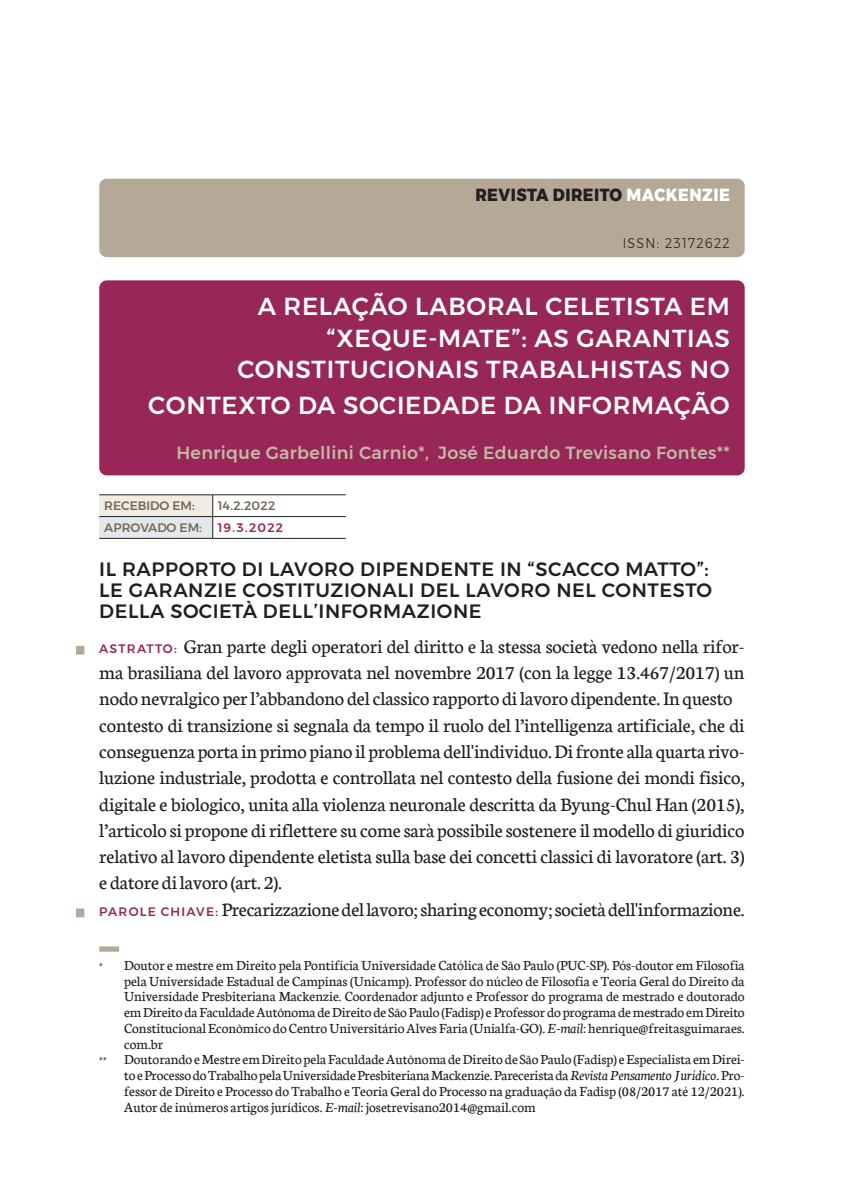
<style>
.page{position:relative;width:844px;height:1191px;background:#fff}
.page>*{position:absolute;margin:0;border:0;box-sizing:border-box;transform-origin:0 0}
.t1{font:500 24.5px/31.5px "Montserrat";letter-spacing:.03em;color:#fff;text-align:right}
.t2{font:20.47px/26.2px "Neuton";letter-spacing:-.005em;color:#231f20}
.t3{font:500 19.25px/21px "Montserrat";letter-spacing:.03em;color:#231f20}
.t4{font:500 17.5px "Montserrat";letter-spacing:.02em;color:#c4b8a8}
.t5{font:800 17.5px "Montserrat";letter-spacing:.03em;color:#231f20;scale:.9 1}
.t6{font:14.88px "Neuton";color:#231f20}
.t7{font:300 14px "Montserrat";letter-spacing:.1em;color:#231f20;scale:.9 1}
.t8{font:500 12.25px "Montserrat";color:#776a56}
.t9{font:500 12.25px "Montserrat";letter-spacing:.1em;color:#962757}
.s1{color:#fff}
.s2{font-family:"Montserrat";font-weight:500;font-size:12.25px;color:#962757}
.s3{font-weight:700;font-size:11.38px}
.s4{font-style:italic}
</style>
<div class="page">
<div style="left:99px;top:280px;width:645px;height:195px;background:#962757;border-radius:7px"></div>
<div style="left:99px;top:946px;width:20px;height:5px;background:#b6a897"></div>
<div style="left:99px;top:179px;width:645px;height:78px;background:#b6a897;border-radius:7px"></div>
<div style="left:99px;top:495px;width:114px;height:21px;background:#f1ece2"></div>
<div style="left:99px;top:516px;width:114px;height:22px;background:#e2e8eb"></div>
<hr style="left:99px;top:494px;width:114px;height:1px;background:#231f20">
<hr style="left:213px;top:494px;width:133px;height:1px;background:#231f20">
<hr style="left:99px;top:516px;width:114px;height:1px;background:#231f20">
<hr style="left:99px;top:538px;width:114px;height:1px;background:#231f20">
<svg style="left:212px;top:495px;width:1px;height:43px"></svg>
<hr style="left:213px;top:516px;width:133px;height:1px;background:#231f20">
<hr style="left:213px;top:538px;width:133px;height:1px;background:#231f20">
<div style="left:76px;top:646px;width:8px;height:8px;background:#b6a897"></div>
<div style="left:76px;top:908px;width:8px;height:9px;background:#b6a897"></div>
<p class="t5" style="left:475px;top:180px;width:284px">REVISTA DIREITO <span class="s1">MACKENZIE</span></p>
<p class="t7" style="left:622px;top:232px;width:120px">ISSN: 23172622</p>
<h1 class="t1" style="left:237px;top:291px;width:494px">A RELAÇÃO LABORAL CELETISTA EM “XEQUE-MATE”: AS GARANTIAS<br>CONSTITUCIONAIS TRABALHISTAS NO</h1>
<h1 class="t1" style="left:148px;top:389px;width:583px">CONTEXTO DA SOCIEDADE DA INFORMAÇÃO</h1>
<p class="t4" style="left:176px;top:439px;width:554px">Henrique Garbellini Carnio*, José Eduardo Trevisano Fontes**</p>
<p class="t8" style="left:104px;top:496px;width:92px">RECEBIDO EM:</p>
<p class="t8" style="left:218px;top:496px;width:59px">14.2.2022</p>
<p class="t8" style="left:104px;top:518px;width:99px">APROVADO EM:</p>
<p class="t9" style="left:218px;top:518px;width:67px">19.3.2022</p>
<p class="t3" style="left:99px;top:559px;width:614px">IL RAPPORTO DI LAVORO DIPENDENTE IN “SCACCO MATTO”:<br>LE GARANZIE COSTITUZIONALI DEL LAVORO NEL CONTESTO<br>DELLA SOCIETÀ DELL’INFORMAZIONE</p>
<p class="t2" style="left:99px;top:633px;width:646px"><span class="s2">ASTRATTO:</span> Gran parte degli operatori del diritto e la stessa società vedono nella rifor&shy;ma brasiliana del lavoro approvata nel novembre 2017 (con la legge 13.467/2017) un nodo nevralgico per l’abbandono del classico rapporto di lavoro dipendente. In questo contesto di transizione si segnala da tempo il ruolo del l’intelligenza artificiale, che di conseguenza porta in primo piano il problema dell'individuo. Di fronte alla quarta rivo&shy;luzione industriale, prodotta e controllata nel contesto della fusione dei mondi fisico, digitale e biologico, unita alla violenza neuronale descritta da Byung-Chul Han (2015), l’articolo si propone di riflettere su come sarà possibile sostenere il modello di giuridico relativo al lavoro dipendente eletista sulla base dei concetti classici di lavoratore (art. 3) e datore di lavoro (art. 2).<br><span class="s2">PAROLE CHIAVE:</span> Precarizzazionedel lavoro; sharing economy;società dell'informazione.</p>
<p class="t6" style="left:99px;top:957px;width:646px"><span class="s3">*</span> Doutor e mestre em Direito pela Pontifícia Universidade Católica de São Paulo (PUC-SP). Pós-doutor em Filosofia</p>
<p class="t6" style="left:124px;top:973px;width:622px">pela Universidade Estadual de Campinas (Unicamp). Professor do núcleo de Filosofia e Teoria Geral do Direito da</p>
<p class="t6" style="left:124px;top:989px;width:622px">Universidade Presbiteriana Mackenzie. Coordenador adjunto e Professor do programa de mestrado e doutorado</p>
<p class="t6" style="left:124px;top:1004px;width:622px">em Direito da Faculdade Autônoma de Direito de São Paulo (Fadisp) e Professor do programa de mestrado em Direito</p>
<p class="t6" style="left:124px;top:1020px;width:622px">Constitucional Econômico do Centro Universitário Alves Faria (Unialfa-GO). <span class="s4">E-mail</span>: henrique@freitasguimaraes.</p>
<p class="t6" style="left:124px;top:1036px;width:40px">com.br</p>
<p class="t6" style="left:99px;top:1052px;width:646px"><span class="s3">**</span> Doutorando e Mestre em Direito pela Faculdade Autônoma de Direito de São Paulo (Fadisp) e Especialista em Direi-</p>
<p class="t6" style="left:124px;top:1067px;width:622px">to e Processo do Trabalho pela Universidade Presbiteriana Mackenzie. Parecerista da <span class="s4">Revista Pensamento Jurídico</span>. Pro-</p>
<p class="t6" style="left:124px;top:1083px;width:622px">fessor de Direito e Processo do Trabalho e Teoria Geral do Processo na graduação da Fadisp (08/2017 até 12/2021).</p>
<p class="t6" style="left:124px;top:1099px;width:413px">Autor de inúmeros artigos jurídicos. <span class="s4">E-mail</span>: josetrevisano2014@gmail.com</p>
</div>
